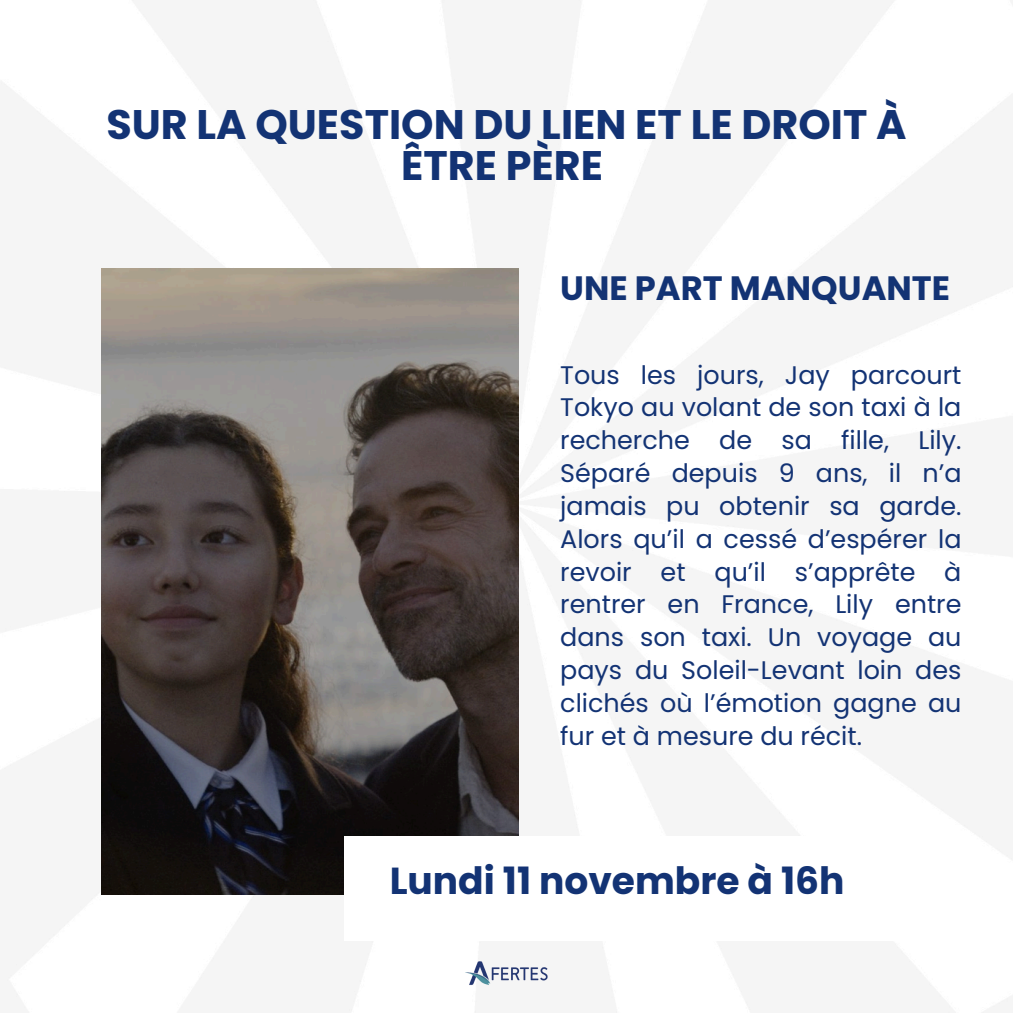
<style>
.page{position:relative;width:1013px;height:1013px;background:#fff}
.page>*{position:absolute;margin:0;border:0;box-sizing:border-box;transform-origin:0 0}
.t1{font:700 41.25px/40.2px "Poppins";color:#133374;text-align:center}
.t2{font:700 37.62px "Poppins";color:#133374}
.t3{font:700 33.75px "Poppins";color:#133374}
.t4{font:25.38px/32.8px "Poppins";color:#133374;text-align:justify}
</style>
<div class="page">
<img style="left:101px;top:269px;width:417px;height:625px">
<div style="left:344px;top:836px;width:617px;height:105px;background:#fff"></div>
<img style="left:465px;top:961px;width:83px;height:24px">
<p class="t1" style="left:106px;top:105px;width:801px">SUR LA QUESTION DU LIEN ET LE DROIT À<br>ÊTRE PÈRE</p>
<p class="t3" style="left:560px;top:265px;width:391px">UNE PART MANQUANTE</p>
<h3 class="t4" style="left:560px;top:358px;width:403px">Tous les jours, Jay parcourt Tokyo au volant de son taxi à la recherche de sa fille, Lily.<br>Séparé depuis 9 ans, il n’a jamais pu obtenir sa garde.<br>Alors qu’il a cessé d’espérer la revoir et qu’il s’apprête à rentrer en France, Lily entre dans son taxi. Un voyage au pays du Soleil-Levant loin des clichés où l’émotion gagne au fur et à mesure du récit.</h3>
<h2 class="t2" style="left:389px;top:855px;width:456px">Lundi 11 novembre à 16h</h2>
</div>
